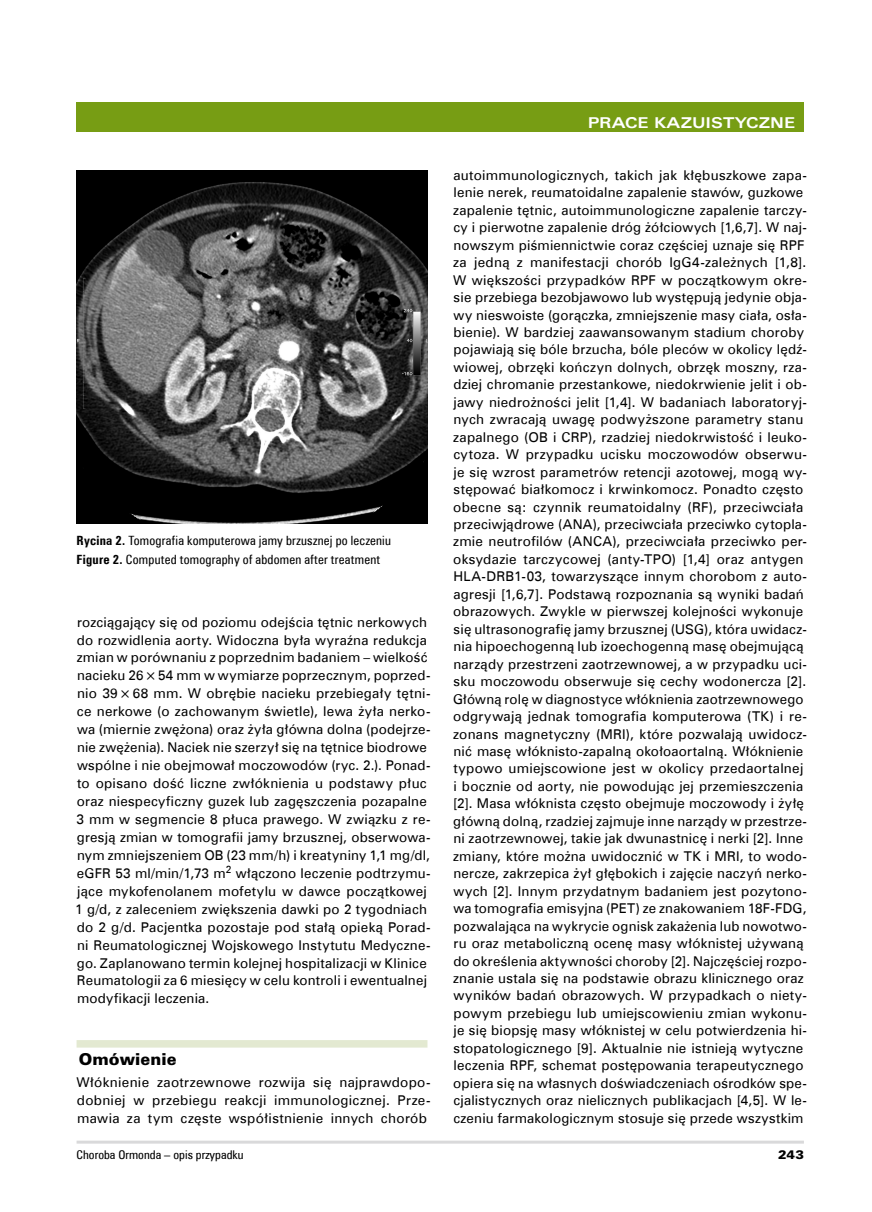
<style>
.page{position:relative;width:872px;height:1212px;background:#fff}
.page>*{position:absolute;margin:0;border:0;box-sizing:border-box;transform-origin:0 0}
.t1{font:15px "Zurich Ex EU Bold";letter-spacing:.01em;color:#fff}
.t2{font:15px "Zurich Blk PL";letter-spacing:.005em;color:#000}
.t3{font:13.5px/17.4px "Zurich EU";letter-spacing:.015em;color:#000}
.t4{font:12.75px/19.4px "Zurich Cn EU Normal";letter-spacing:.02em;color:#000}
.t5{font:12px "Zurich Cn EU Normal";color:#000;scale:1.04 1}
.t6{font:11.25px "Zurich Blk PL";color:#000;scale:1.04 1}
.s1{font-family:"Zurich Cn EU Bold"}
</style>
<div class="page">
<hr style="left:77px;top:1140px;width:727px;height:3px;background:#d9d9da">
<div style="left:77px;top:102px;width:727px;height:30px;background:#779d14"></div>
<div style="left:77px;top:1040px;width:350px;height:7px;background:#e3e9d1"></div>
<img style="left:77px;top:170px;width:350px;height:353px">
<p class="t4" style="left:77px;top:531px;width:316px"><span class="s1">Rycina 2.</span> Tomografia komputerowa jamy brzusznej po leczeniu<br><span class="s1">Figure 2.</span> Computed tomography of abdomen after treatment</p>
<p class="t3" style="left:75px;top:613px;width:357px;line-height:18px">rozciągający się od poziomu odejścia tętnic nerkowych do rozwidlenia aorty. Widoczna była wyraźna redukcja zmian w porównaniu z poprzednim badaniem – wielkość nacieku 26×54 mm w wymiarze poprzecznym, poprzed&shy;nio 39×68 mm. W obrębie nacieku przebiegały tętni&shy;ce nerkowe (o zachowanym świetle), lewa żyła nerko&shy;wa (miernie zwężona) oraz żyła główna dolna (podejrze&shy;nie zwężenia). Naciek nie szerzył się na tętnice biodrowe wspólne i nie obejmował moczowodów (ryc. 2.). Ponad&shy;to opisano dość liczne zwłóknienia u podstawy płuc oraz niespecyficzny guzek lub zagęszczenia pozapalne 3 mm w segmencie 8 płuca prawego. W związku z re&shy;gresją zmian w tomografii jamy brzusznej, obserwowa&shy;nym zmniejszeniem OB (23 mm/h) i kreatyniny 1,1 mg/dl, eGFR 53 ml/min/1,73 m<sup>2</sup> włączono leczenie podtrzymu&shy;jące mykofenolanem mofetylu w dawce początkowej 1 g/d, z zaleceniem zwiększenia dawki po 2 tygodniach do 2 g/d. Pacjentka pozostaje pod stałą opieką Porad&shy;ni Reumatologicznej Wojskowego Instytutu Medyczne&shy;go. Zaplanowano termin kolejnej hospitalizacji w Klinice Reumatologii za 6 miesięcy w celu kontroli i ewentualnej modyfikacji leczenia.</p>
<p class="t2" style="left:79px;top:1049px;width:99px">Omówienie</p>
<p class="t3" style="left:77px;top:1073px;width:355px;line-height:18px;text-align:justify">Włóknienie zaotrzewnowe rozwija się najprawdopo&shy;dobniej w przebiegu reakcji immunologicznej. Prze&shy;mawia za tym częste współistnienie innych chorób</p>
<p class="t1" style="left:588px;top:113px;width:209px">PRACE KAZUISTYCZNE</p>
<p class="t3" style="left:453px;top:166px;width:355px">autoimmunologicznych, takich jak kłębuszkowe zapa&shy;lenie nerek, reumatoidalne zapalenie stawów, guzkowe zapalenie tętnic, autoimmunologiczne zapalenie tarczy&shy;cy i pierwotne zapalenie dróg żółciowych [1,6,7]. W naj&shy;nowszym piśmiennictwie coraz częściej uznaje się RPF za jedną z manifestacji chorób IgG4‑zależnych [1,8].<br>W większości przypadków RPF w początkowym okre&shy;sie przebiega bezobjawowo lub występują jedynie obja&shy;wy nieswoiste (gorączka, zmniejszenie masy ciała, osła&shy;bienie). W bardziej zaawansowanym stadium choroby pojawiają się bóle brzucha, bóle pleców w okolicy lędź&shy;wiowej, obrzęki kończyn dolnych, obrzęk moszny, rza&shy;dziej chromanie przestankowe, niedokrwienie jelit i ob&shy;jawy niedrożności jelit [1,4]. W badaniach laboratoryj&shy;nych zwracają uwagę podwyższone parametry stanu zapalnego (OB i CRP), rzadziej niedokrwistość i leuko&shy;cytoza. W przypadku ucisku moczowodów obserwu&shy;je się wzrost parametrów retencji azotowej, mogą wy&shy;stępować białkomocz i krwinkomocz. Ponadto często obecne są: czynnik reumatoidalny (RF), przeciwciała przeciwjądrowe (ANA), przeciwciała przeciwko cytopla&shy;zmie neutrofilów (ANCA), przeciwciała przeciwko per&shy;oksydazie tarczycowej (anty‑TPO) [1,4] oraz antygen HLA‑DRB1‑03, towarzyszące innym chorobom z auto&shy;agresji [1,6,7]. Podstawą rozpoznania są wyniki badań obrazowych. Zwykle w pierwszej kolejności wykonuje się ultrasonografię jamy brzusznej (USG), która uwidacz&shy;nia hipoechogenną lub izoechogenną masę obejmującą narządy przestrzeni zaotrzewnowej, a w przypadku uci&shy;sku moczowodu obserwuje się cechy wodonercza [2].<br>Główną rolę w diagnostyce włóknienia zaotrzewnowego odgrywają jednak tomografia komputerowa (TK) i re&shy;zonans magnetyczny (MRI), które pozwalają uwidocz&shy;nić masę włóknisto‑zapalną okołoaortalną. Włóknienie typowo umiejscowione jest w okolicy przedaortalnej i bocznie od aorty, nie powodując jej przemieszczenia [2]. Masa włóknista często obejmuje moczowody i żyłę główną dolną, rzadziej zajmuje inne narządy w przestrze&shy;ni zaotrzewnowej, takie jak dwunastnicę i nerki [2]. Inne zmiany, które można uwidocznić w TK i MRI, to wodo&shy;nercze, zakrzepica żył głębokich i zajęcie naczyń nerko&shy;wych [2]. Innym przydatnym badaniem jest pozytono&shy;wa tomografia emisyjna (PET) ze znakowaniem 18F‑FDG, pozwalająca na wykrycie ognisk zakażenia lub nowotwo&shy;ru oraz metaboliczną ocenę masy włóknistej używaną do określenia aktywności choroby [2]. Najczęściej rozpo&shy;znanie ustala się na podstawie obrazu klinicznego oraz wyników badań obrazowych. W przypadkach o niety&shy;powym przebiegu lub umiejscowieniu zmian wykonu&shy;je się biopsję masy włóknistej w celu potwierdzenia hi&shy;stopatologicznego [9]. Aktualnie nie istnieją wytyczne leczenia RPF, schemat postępowania terapeutycznego opiera się na własnych doświadczeniach ośrodków spe&shy;cjalistycznych oraz nielicznych publikacjach [4,5]. W le&shy;czeniu farmakologicznym stosuje się przede wszystkim</p>
<p class="t5" style="left:77px;top:1147px;width:162px">Choroba Ormonda – opis przypadku</p>
<p class="t6" style="left:778px;top:1147px;width:26px">243</p>
</div>
